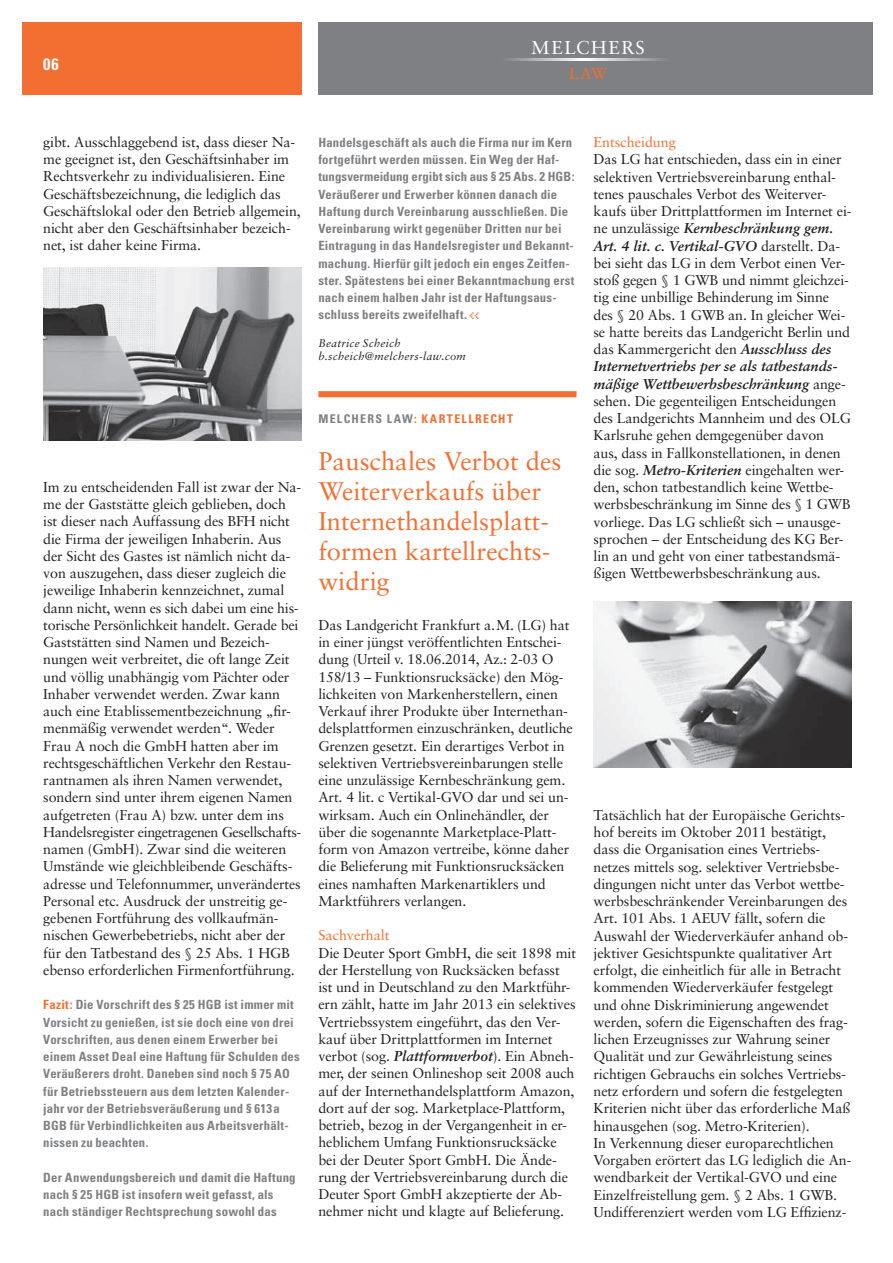
<style>
.page{position:relative;width:893px;height:1263px;background:#fff}
.page>*{position:absolute;margin:0;border:0;box-sizing:border-box;transform-origin:0 0}
.t1{font:25.5px/30px "Sabon";color:#f36f31}
.t2{font:18.6px "Sabon";letter-spacing:.085em;color:#fff}
.t3{font:700 condensed 16.5px "Univers";color:#fff}
.t4{font:16.05px "Sabon";color:#f36f31}
.t5{font:14.25px/17.2px "Sabon";letter-spacing:-.01em;color:#231f20}
.t6{font:14.25px "Sabon";color:#f36f31}
.t7{font:700 condensed 12.75px/17.2px "Univers";letter-spacing:.015em;color:#7e8083}
.t8{font:700 condensed 12px "Univers";letter-spacing:.11em;color:#f36f31}
.t9{font:italic 11.25px/12.8px "Sabon";letter-spacing:.025em;color:#231f20}
.s1{color:#f36f31}
.s2{font-family:"Eboy EXT Alpha";font-weight:400;font-stretch:normal;font-size:10.5px;color:#f36f31}
.s3{color:#7e8083}
.s4{font-weight:700;font-style:italic}
</style>
<div class="page">
<div style="left:22px;top:22px;width:279px;height:72px;background:#f36f31"></div>
<div style="left:318px;top:22px;width:554px;height:73px;background:#7e8083"></div>
<svg style="left:509px;top:59px;width:154px;height:1px"></svg>
<div style="left:318px;top:391px;width:258px;height:6px;background:#f36f31"></div>
<img style="left:593px;top:602px;width:258px;height:166px">
<img style="left:43px;top:268px;width:258px;height:172px">
<p class="t3" style="left:43px;top:54px;width:17px">06</p>
<h2 class="t2" style="left:531px;top:37px;width:115px">MELCHERS</h2>
<p class="t4" style="left:569px;top:64px;width:40px">LAW</p>
<p class="t5" style="left:43px;top:133px;width:259px">gibt. Ausschlaggebend ist, dass dieser Na&shy;me geeignet ist, den Geschäftsinhaber im Rechtsverkehr zu individualisieren. Eine Geschäftsbezeichnung, die lediglich das Geschäftslokal oder den Betrieb allgemein, nicht aber den Geschäftsinhaber bezeich&shy;net, ist daher keine Firma.</p>
<p class="t5" style="left:43px;top:478px;width:259px">Im zu entscheidenden Fall ist zwar der Na&shy;me der Gaststätte gleich geblieben, doch ist dieser nach Auffassung des BFH nicht die Firma der jeweiligen Inhaberin. Aus der Sicht des Gastes ist nämlich nicht da&shy;von auszugehen, dass dieser zugleich die jeweilige Inhaberin kennzeichnet, zumal dann nicht, wenn es sich dabei um eine his&shy;torische Persönlichkeit handelt. Gerade bei Gaststätten sind Namen und Bezeich&shy;nungen weit verbreitet, die oft lange Zeit und völlig unabhängig vom Pächter oder Inhaber verwendet werden. Zwar kann auch eine Etablissementbezeichnung „fir&shy;menmäßig verwendet werden“. Weder Frau A noch die GmbH hatten aber im rechtsgeschäftlichen Verkehr den Restau&shy;rantnamen als ihren Namen verwendet, sondern sind unter ihrem eigenen Namen aufgetreten (Frau A) bzw. unter dem ins Handelsregister eingetragenen Gesellschafts&shy;namen (GmbH). Zwar sind die weiteren Umstände wie gleichbleibende Geschäfts&shy;adresse und Telefonnummer, unverändertes Personal etc. Ausdruck der unstreitig ge&shy;gebenen Fortführung des vollkaufmän&shy;nischen Gewerbebetriebs, nicht aber der für den Tatbestand des § 25 Abs. 1 HGB ebenso erforderlichen Firmenfortführung.</p>
<p class="t7" style="left:43px;top:996px;width:258px"><span class="s1">Fazit:</span> Die Vorschrift des § 25 HGB ist immer mit Vorsicht zu genießen, ist sie doch eine von drei Vorschriften, aus denen einem Erwerber bei einem Asset Deal eine Haftung für Schulden des Veräußerers droht. Daneben sind noch § 75 AO für Betriebssteuern aus dem letzten Kalender&shy;jahr vor der Betriebsveräußerung und § 613 a BGB für Verbindlichkeiten aus Arbeitsverhält&shy;nissen zu beachten.</p>
<p class="t7" style="left:43px;top:1169px;width:254px">Der Anwendungsbereich und damit die Haftung nach § 25 HGB ist insofern weit gefasst, als nach ständiger Rechtsprechung sowohl das</p>
<p class="t7" style="left:318px;top:134px;width:258px">Handelsgeschäft als auch die Firma nur im Kern fortgeführt werden müssen. Ein Weg der Haf&shy;tungsvermeidung ergibt sich aus § 25 Abs. 2 HGB:<br>Veräußerer und Erwerber können danach die Haftung durch Vereinbarung ausschließen. Die Vereinbarung wirkt gegenüber Dritten nur bei Eintragung in das Handelsregister und Bekannt&shy;machung. Hierfür gilt jedoch ein enges Zeitfen&shy;ster. Spätestens bei einer Bekanntmachung erst nach einem halben Jahr ist der Haftungsaus&shy;schluss bereits zweifelhaft. <span class="s2">&lt;&lt;</span></p>
<p class="t9" style="left:318px;top:337px;width:149px">Beatrice Scheich b.scheich@melchers-law.com</p>
<p class="t8" style="left:318px;top:411px;width:196px"><span class="s3">MELCHERS LAW</span>: KARTELLRECHT</p>
<h1 class="t1" style="left:318px;top:446px;width:244px">Pauschales Verbot des<br>Weiterverkaufs über<br>Internethandelsplatt&shy;formen kartellrechts&shy;widrig</h1>
<p class="t5" style="left:318px;top:616px;width:256px">Das Landgericht Frankfurt a.M. (LG) hat in einer jüngst veröffentlichten Entschei&shy;dung (Urteil v. 18.06.2014, Az.: 2-03 O 158/13 – Funktionsrucksäcke) den Mög&shy;lichkeiten von Markenherstellern, einen Verkauf ihrer Produkte über Internethan&shy;delsplattformen einzuschränken, deutliche Grenzen gesetzt. Ein derartiges Verbot in selektiven Vertriebsvereinbarungen stelle eine unzulässige Kernbeschränkung gem.<br>Art. 4 lit. c Vertikal-GVO dar und sei un&shy;wirksam. Auch ein Onlinehändler, der über die sogenannte Marketplace-Platt&shy;form von Amazon vertreibe, könne daher die Belieferung mit Funktionsrucksäcken eines namhaften Markenartiklers und Marktführers verlangen.</p>
<p class="t6" style="left:318px;top:927px;width:73px">Sachverhalt</p>
<p class="t5" style="left:318px;top:944px;width:259px">Die Deuter Sport GmbH, die seit 1898 mit der Herstellung von Rucksäcken befasst ist und in Deutschland zu den Marktführ&shy;ern zählt, hatte im Jahr 2013 ein selektives Vertriebssystem eingeführt, das den Ver&shy;kauf über Drittplattformen im Internet verbot (sog. <span class="s4">Plattformverbot</span>). Ein Abneh&shy;mer, der seinen Onlineshop seit 2008 auch auf der Internethandelsplattform Amazon, dort auf der sog. Marketplace-Plattform, betrieb, bezog in der Vergangenheit in er&shy;heblichem Umfang Funktionsrucksäcke bei der Deuter Sport GmbH. Die Ände&shy;rung der Vertriebsvereinbarung durch die Deuter Sport GmbH akzeptierte der Ab&shy;nehmer nicht und klagte auf Belieferung.</p>
<p class="t6" style="left:593px;top:134px;width:84px">Entscheidung</p>
<p class="t5" style="left:593px;top:151px;width:259px">Das LG hat entschieden, dass ein in einer selektiven Vertriebsvereinbarung enthal&shy;tenes pauschales Verbot des Weiterver&shy;kaufs über Drittplattformen im Internet ei&shy;ne unzulässige <span class="s4">Kernbeschränkung gem.<br>Art. 4 lit. c. Vertikal-GVO</span> darstellt. Da&shy;bei sieht das LG in dem Verbot einen Ver&shy;stoß gegen § 1 GWB und nimmt gleichzei&shy;tig eine unbillige Behinderung im Sinne des § 20 Abs. 1 GWB an. In gleicher Wei&shy;se hatte bereits das Landgericht Berlin und das Kammergericht den <span class="s4">Ausschluss des Internetvertriebs per se als tatbestands&shy;mäßige Wettbewerbsbeschränkung</span> ange&shy;sehen. Die gegenteiligen Entscheidungen des Landgerichts Mannheim und des OLG Karlsruhe gehen demgegenüber davon aus, dass in Fallkonstellationen, in denen die sog. <span class="s4">Metro-Kriterien</span> eingehalten wer&shy;den, schon tatbestandlich keine Wettbe&shy;werbsbeschränkung im Sinne des § 1 GWB vorliege. Das LG schließt sich – unausge&shy;sprochen – der Entscheidung des KG Ber&shy;lin an und geht von einer tatbestandsmä&shy;ßigen Wettbewerbs beschränkung aus.</p>
<p class="t5" style="left:593px;top:806px;width:259px">Tatsächlich hat der Europäische Gerichts&shy;hof bereits im Oktober 2011 bestätigt, dass die Organisation eines Vertriebs&shy;netzes mittels sog. selektiver Vertriebsbe&shy;dingungen nicht unter das Verbot wettbe&shy;werbsbeschränkender Vereinbarungen des Art. 101 Abs. 1 AEUV fällt, sofern die Auswahl der Wiederverkäufer anhand ob&shy;jektiver Gesichtspunkte qualitativer Art erfolgt, die einheitlich für alle in Betracht kommenden Wiederverkäufer festgelegt und ohne Diskriminierung angewendet werden, sofern die Eigenschaften des frag&shy;lichen Erzeugnisses zur Wahrung seiner Qualität und zur Gewährleistung seines richtigen Gebrauchs ein solches Vertriebs&shy;netz erfordern und sofern die festgelegten Kriterien nicht über das erforderliche Maß hinausgehen (sog. Metro-Kriterien).<br>In Verkennung dieser europarechtlichen Vorgaben erörtert das LG lediglich die An&shy;wendbarkeit der Vertikal-GVO und eine Einzelfreistellung gem. § 2 Abs. 1 GWB.<br>Undifferenziert werden vom LG Effizienz-</p>
</div>
